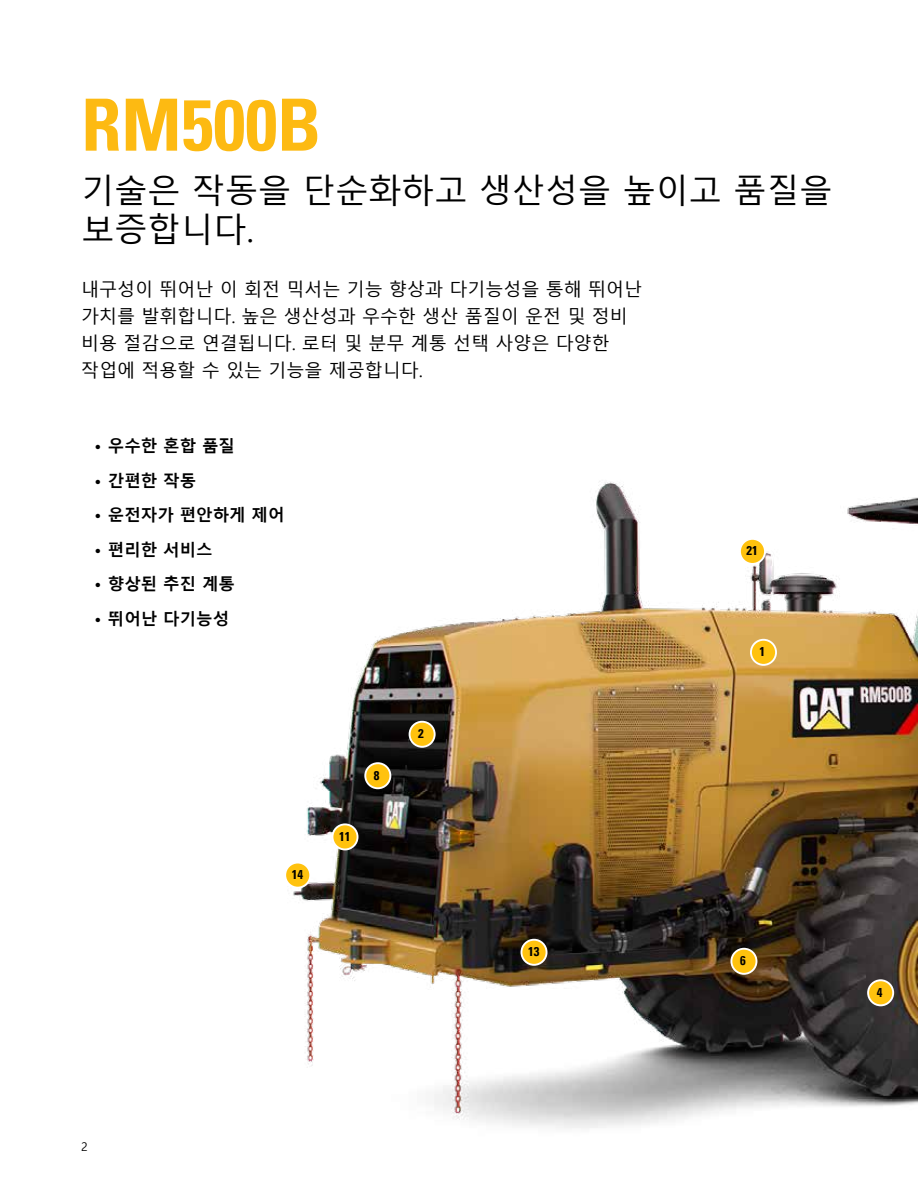
<style>
.page{position:relative;width:918px;height:1188px;background:#fff}
.page>*{position:absolute;margin:0;border:0;box-sizing:border-box;transform-origin:0 0}
.t1{font:700 condensed 72px "Univers LT";color:#fdba12}
.t2{font:33px/39px "Malgun Gothic";color:#000}
.t3{font:18px/27px "Malgun Gothic";color:#000}
.t4{font:700 16.5px "Malgun Gothic";color:#000}
.t5{font:700 condensed 12.75px "Univers LT";color:#000}
.t6{font:12px "Malgun Gothic";color:#000}
</style>
<div class="page">
<img style="left:293px;top:481px;width:625px;height:647px">
<div style="left:751px;top:640px;width:25px;height:25px;background:#ffc20e;border-radius:50%"></div>
<div style="left:750px;top:639px;width:27px;height:27px;border:2px solid #fff;border-radius:50%"></div>
<div style="left:410px;top:722px;width:25px;height:25px;background:#ffc20e;border-radius:50%"></div>
<div style="left:409px;top:721px;width:27px;height:27px;border:2px solid #fff;border-radius:50%"></div>
<div style="left:365px;top:763px;width:25px;height:25px;background:#ffc20e;border-radius:50%"></div>
<div style="left:364px;top:762px;width:27px;height:27px;border:2px solid #fff;border-radius:50%"></div>
<div style="left:731px;top:949px;width:26px;height:25px;background:#ffc20e;border-radius:50%"></div>
<div style="left:730px;top:948px;width:27px;height:27px;border:2px solid #fff;border-radius:50%"></div>
<div style="left:868px;top:980px;width:25px;height:25px;background:#ffc20e;border-radius:50%"></div>
<div style="left:867px;top:979px;width:27px;height:27px;border:2px solid #fff;border-radius:50%"></div>
<div style="left:285px;top:863px;width:25px;height:25px;background:#ffc20e;border-radius:50%"></div>
<div style="left:284px;top:862px;width:27px;height:27px;border:2px solid #fff;border-radius:50%"></div>
<div style="left:521px;top:940px;width:26px;height:25px;background:#ffc20e;border-radius:50%"></div>
<div style="left:521px;top:939px;width:27px;height:27px;border:2px solid #fff;border-radius:50%"></div>
<div style="left:332px;top:824px;width:26px;height:25px;background:#ffc20e;border-radius:50%"></div>
<div style="left:332px;top:823px;width:27px;height:27px;border:2px solid #fff;border-radius:50%"></div>
<div style="left:740px;top:539px;width:25px;height:25px;background:#ffc20e;border-radius:50%"></div>
<div style="left:739px;top:538px;width:27px;height:27px;border:2px solid #fff;border-radius:50%"></div>
<h1 class="t1" style="left:81px;top:81px;width:241px">RM500B</h1>
<h2 class="t2" style="left:81px;top:172px;width:753px">기술은 작동을 단순화하고 생산성을 높이고 품질을 보증합니다.</h2>
<p class="t3" style="left:81px;top:277px;width:563px">내구성이 뛰어난 이 회전 믹서는 기능 향상과 다기능성을 통해 뛰어난 가치를 발휘합니다. 높은 생산성과 우수한 생산 품질이 운전 및 정비 비용 절감으로 연결됩니다. 로터 및 분무 계통 선택 사양은 다양한 작업에 적용할 수 있는 기능을 제공합니다.</p>
<p class="t4" style="left:94px;top:437px;width:142px">• 우수한 혼합 품질</p>
<p class="t4" style="left:94px;top:471px;width:103px">• 간편한 작동</p>
<p class="t4" style="left:94px;top:506px;width:192px">• 운전자가 편안하게 제어</p>
<p class="t4" style="left:94px;top:540px;width:120px">• 편리한 서비스</p>
<p class="t4" style="left:94px;top:575px;width:142px">• 향상된 추진 계통</p>
<p class="t4" style="left:94px;top:609px;width:136px">• 뛰어난 다기능성</p>
<p class="t5" style="left:292px;top:866px;width:13px">14</p>
<p class="t5" style="left:339px;top:828px;width:13px">11</p>
<p class="t5" style="left:374px;top:767px;width:7px">8</p>
<p class="t5" style="left:418px;top:726px;width:7px">2</p>
<p class="t5" style="left:528px;top:944px;width:13px">13</p>
<p class="t5" style="left:747px;top:543px;width:13px">21</p>
<p class="t5" style="left:760px;top:644px;width:7px">1</p>
<p class="t5" style="left:740px;top:953px;width:7px">6</p>
<p class="t5" style="left:877px;top:984px;width:7px">4</p>
<p class="t6" style="left:81px;top:1139px;width:8px">2</p>
</div>
